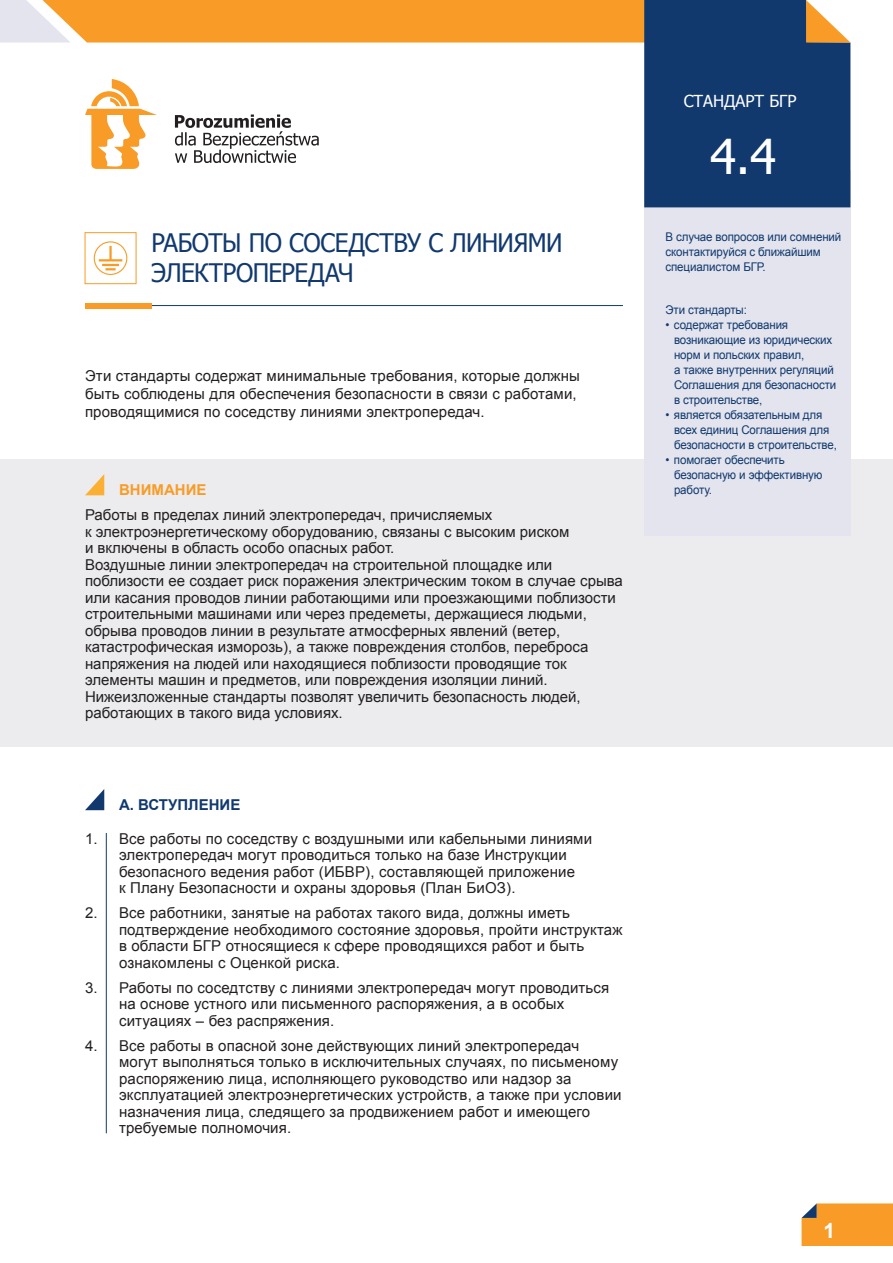
<style>
.page{position:relative;width:893px;height:1263px;background:#fff}
.page>*{position:absolute;margin:0;border:0;box-sizing:border-box;transform-origin:0 0}
.t1{font:48px "Tahoma";color:#fff}
.Tytul{font:25.5px/30.6px "Tahoma";letter-spacing:-.025em;color:#11396e;scale:.96 1}
.tekst{font:700 21px "Arial";color:#fff}
.t2{font:16.5px "Tahoma";color:#fff}
.tekst-2{font:15px/16.5px "Arial";color:#231f20}
.Tekst_numerowany{font:15px/16.5px "Arial";letter-spacing:.01em;color:#231f20}
.Tytulik{font:700 15px "Arial";color:#11396e}
.Uwaga{font:700 15px "Arial";color:#f89c27}
.tekst_wymienianie{font:12px/15px "Arial";letter-spacing:-.01em;color:#11396e;scale:.96 1}
.tekst-3{font:12px/15px "Arial";letter-spacing:-.01em;color:#11396e;scale:.96 1}
</style>
<div class="page">
<div style="left:0;top:459px;width:893px;height:287px;background:#ececee"></div>
<hr style="left:151px;top:305px;width:472px;height:1px;background:#11396e">
<div style="left:644px;top:170px;width:206px;height:365px;background:#e3e4ed"></div>
<div style="left:85px;top:303px;width:66px;height:5px;background:#f89c27"></div>
<svg style="left:0;top:0;width:850px;height:207px"></svg>
<svg style="left:801px;top:1203px;width:92px;height:43px;background:#f19d32"></svg>
<div style="left:85px;top:232px;width:51px;height:52px;border:1px solid #f89c27"></div>
<hr style="left:99px;top:259px;width:23px;height:2px;background:#f89c27">
<hr style="left:109px;top:246px;width:3px;height:14px;background:#f89c27">
<svg style="left:102px;top:264px;width:17px;height:6px"></svg>
<div style="left:94px;top:241px;width:33px;height:34px;border:1px solid #f89c27;border-radius:50%"></div>
<svg style="left:85px;top:474px;width:19px;height:21px"></svg>
<hr style="left:106px;top:833px;width:1px;height:300px;background:#11396e">
<svg style="left:85px;top:789px;width:19px;height:21px"></svg>
<p class="Tytul" style="left:151px;top:226px;width:430px">РАБОТЫ ПО СОСЕДСТВУ С ЛИНИЯМИ<br>ЭЛЕКТРОПЕРЕДАЧ</p>
<p class="tekst-2" style="left:85px;top:367px;width:496px;line-height:18px">Эти стандарты содержат минимальные требования, которые должны быть соблюдены для обеспечения безопасности в связи с работами, проводящимися по соседству линиями электропередач.</p>
<p class="Uwaga" style="left:119px;top:480px;width:89px">ВНИМАНИЕ</p>
<p class="tekst-2" style="left:85px;top:507px;width:486px">Работы в пределах линий электропередач, причисляемых<br>к электроэнергетическому оборудованию, связаны с высоким риском и включены в область особо опасных работ.</p>
<p class="tekst-2" style="left:85px;top:556px;width:539px">Воздушные линии электропередач на строительной площадке или поблизости ее создает риск поражения электрическим током в случае срыва или касания проводов линии работающими или проезжающими поблизости строительными машинами или через предеметы, держащиеся людьми, обрыва проводов линии в результате атмосферных явлений (ветер, катастрофическая изморозь), а также повреждения столбов, переброса напряжения на людей или находящиеся поблизости проводящие ток элементы машин и предметов, или повреждения изоляции линий.</p>
<p class="tekst-2" style="left:85px;top:688px;width:497px">Нижеизложенные стандарты позволят увеличить безопасность людей, работающих в такого вида условиях.</p>
<p class="Tytulik" style="left:119px;top:795px;width:123px">A. ВСТУПЛЕНИЕ</p>
<p class="Tekst_numerowany" style="left:119px;top:830px;width:475px;text-indent:-34px">1. Все работы по соседству с воздушными или кабельными линиями электропередач могут проводиться только на базе Инструкции безопасного ведения работ (ИБВР), составляющей приложение<br>к Плану Безопасности и охраны здоровья (План БиОЗ).</p>
<p class="Tekst_numerowany" style="left:119px;top:905px;width:505px;text-indent:-34px">2. Все работники, занятые на работах такого вида, должны иметь подтверждение необходимого состояние здоровья, пройти инструктаж в области БГР относящиеся к сфере проводящихся работ и быть ознакомлены с Оценкой риска.</p>
<p class="Tekst_numerowany" style="left:119px;top:979px;width:492px;text-indent:-34px">3. Работы по соседтству с линиями электропередач могут проводиться на основе устного или письменного распоряжения, а в особых ситуациях – без распряжения.</p>
<p class="Tekst_numerowany" style="left:119px;top:1037px;width:504px;text-indent:-34px">4. Все работы в опасной зоне действующих линий электропередач могут выполняться только в исключительных случаях, по письменому распоряжению лица, исполняющего руководство или надзор за эксплуатацией электроэнергетических устройств, а также при условии назначения лица, следящего за продвижением работ и имеющего требуемые полномочия.</p>
<p class="t2" style="left:684px;top:90px;width:114px">СТАНДАРТ БГР</p>
<p class="t1" style="left:710px;top:124px;width:68px">4.4</p>
<p class="tekst-3" style="left:665px;top:229px;width:185px">В случае вопросов или сомнений сконтактируйся с ближайшим специалистом БГР.</p>
<p class="tekst_wymienianie" style="left:665px;top:302px;width:86px">Эти стандарты:</p>
<p class="tekst_wymienianie" style="left:674px;top:317px;width:171px;text-indent:-9px">• содержат требования возникающие из юридических норм и польских правил,<br>а также внутренних регуляций<br>Соглашения для безопасности в строительстве,</p>
<p class="tekst_wymienianie" style="left:674px;top:407px;width:171px;text-indent:-9px">• является обязательным для всех единиц Соглашения для безопасности в строительстве,</p>
<p class="tekst_wymienianie" style="left:674px;top:452px;width:156px;text-indent:-9px">• помогает обеспечить безопасную и эффективную работу.</p>
<p class="tekst" style="left:823px;top:1217px;width:13px">1</p>
</div>
